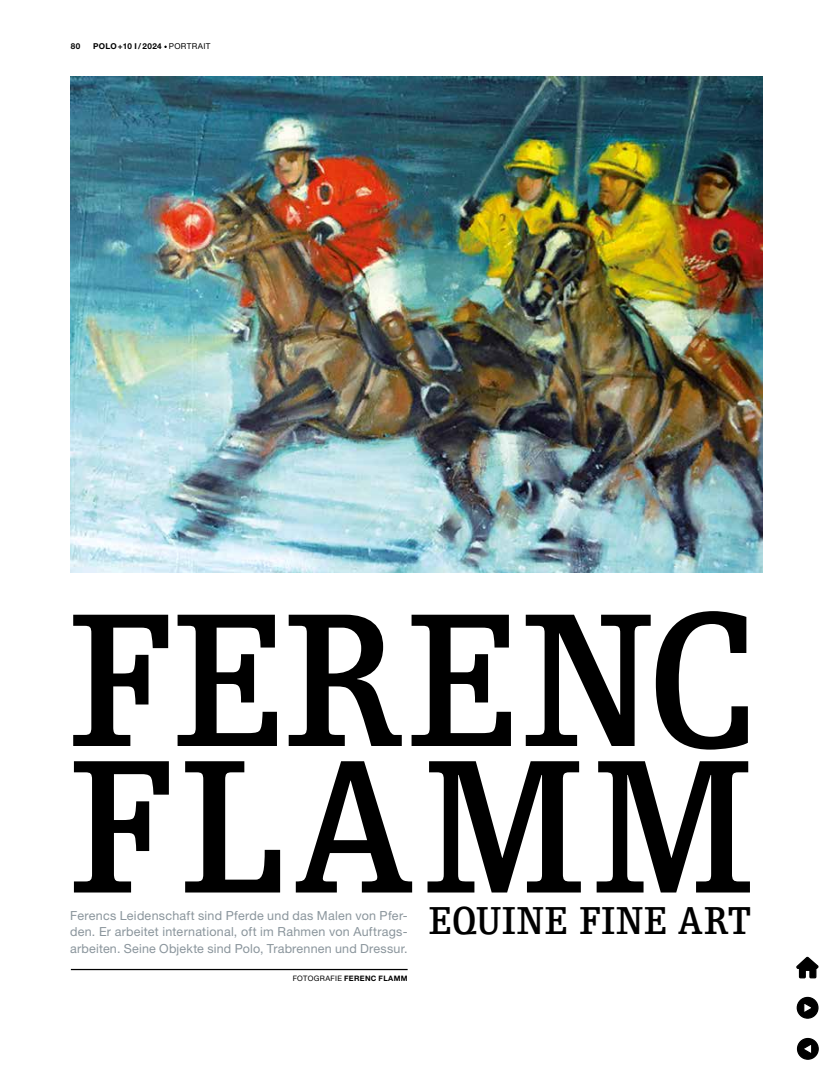
<style>
.page{position:relative;width:833px;height:1074px;background:#fff}
.page>*{position:absolute;margin:0;border:0;box-sizing:border-box;transform-origin:0 0}
.t1{font:700 201.25px "Egyptienne FLT Std";letter-spacing:.005em;color:#000;scale:.85 1}
.t2{font:700 41.25px "Egyptienne FLT Std";letter-spacing:.02em;color:#000;scale:.85 1}
.t3{font:12.5px/16.2px "Helvetica Neue LT Pro";letter-spacing:.015em;color:#8a959c;text-align:justify}
.t4{font:700 8.12px "Helvetica Neue LT Pro";letter-spacing:.04em;color:#000}
.t5{font:700 7.5px "Helvetica Neue LT Pro";letter-spacing:.04em;color:#000}
.s1{font-weight:400}
</style>
<div class="page">
<hr style="left:71px;top:969px;width:336px;height:1px;background:#000">
<img style="left:70px;top:77px;width:692px;height:495px">
<svg style="left:796px;top:996px;width:23px;height:23px"></svg>
<svg style="left:796px;top:1037px;width:23px;height:23px"></svg>
<svg style="left:796px;top:956px;width:23px;height:23px"></svg>
<p class="t4" style="left:71px;top:41px;width:141px">80 POLO+10 I/ 2024 <span class="s1">PORTRAIT</span></p>
<h1 class="t1" style="left:68px;top:569px;width:814px">FERENC</h1>
<h1 class="t1" style="left:69px;top:716px;width:807px">FLAMM</h1>
<p class="t3" style="left:70px;top:907px;width:339px">Ferencs Leidenschaft sind Pferde und das Malen von Pfer&shy;den. Er arbeitet international, oft im Rahmen von Auftrags&shy;arbeiten. Seine Objekte sind Polo, Trabrennen und Dressur.</p>
<p class="t5" style="left:293px;top:973px;width:116px"><span class="s1">FOTOGRAFIE</span> FERENC FLAMM</p>
<h2 class="t2" style="left:429px;top:897px;width:381px">EQUINE FINE ART</h2>
</div>
